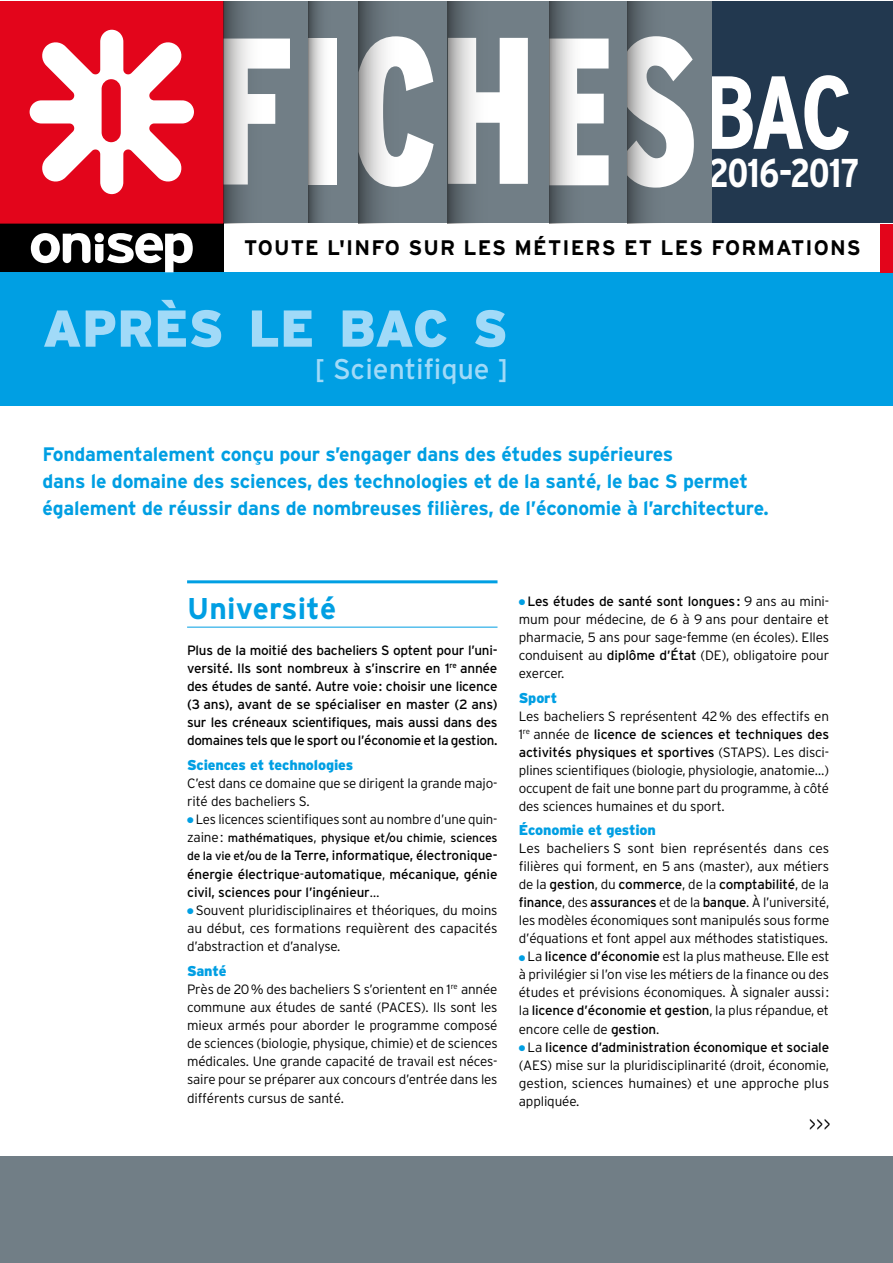
<style>
.page{position:relative;width:893px;height:1263px;background:#fff}
.page>*{position:absolute;margin:0;border:0;box-sizing:border-box;transform-origin:0 0}
.t1{font:700 condensed 103.5px "Interstate";color:#fff}
.t2{font:900 51.75px "Interstate";color:#a1daf8}
.t3{font:700 condensed 40.2px "Interstate";letter-spacing:-.025em;color:#fff}
.t4{font:700 30px "Interstate";letter-spacing:.01em;color:#009fe3}
.t5{font:28.5px "Interstate";color:#a1daf8}
.t6{font:700 21px "Interstate";letter-spacing:.055em;color:#000}
.t7{font:700 19.5px/27px "Interstate";letter-spacing:-.01em;color:#009fe3}
.t8{font:300 19.5px "Interstate";color:#000}
.t9{font:900 14.25px "Interstate";letter-spacing:-.01em;color:#009fe3}
.t10{font:300 13.5px/18px "Interstate";letter-spacing:-.01em;color:#000;text-align:justify}
.t11{font:13.5px/18.1px "Interstate";letter-spacing:-.02em;color:#000;text-align:justify}
.t12{font:12px "Interstate";letter-spacing:-.01em;color:#000}
.s1{color:#009fe3}
.s2{font-weight:300;font-size:13.5px}
.s3{font-size:12px}
.s4{font-weight:300}
.s5{font-weight:400}
</style>
<div class="page">
<div style="left:0;top:2px;width:892px;height:404px;background:#009fe3"></div>
<div style="left:712px;top:1px;width:180px;height:223px;background:#22384f"></div>
<svg style="left:308px;top:1px;width:50px;height:223px;background:#9ba3a7"></svg>
<div style="left:224px;top:224px;width:668px;height:48px;background:#fff"></div>
<div style="left:880px;top:224px;width:12px;height:48px;background:#e3051b"></div>
<div style="left:0;top:1157px;width:892px;height:106px;background:#717e86"></div>
<div style="left:0;top:224px;width:224px;height:48px;background:#000"></div>
<div style="left:0;top:1px;width:224px;height:223px;background:#e3051b"></div>
<svg style="left:30px;top:30px;width:164px;height:164px;background:#f07f8b"></svg>
<svg style="left:31px;top:233px;width:162px;height:39px"></svg>
<svg style="left:448px;top:1px;width:88px;height:223px;background:#a4abaf"></svg>
<svg style="left:549px;top:1px;width:78px;height:223px;background:#9ca3a8"></svg>
<svg style="left:224px;top:1px;width:84px;height:223px;background:#8f979d"></svg>
<svg style="left:358px;top:1px;width:90px;height:223px;background:#939ba0"></svg>
<svg style="left:627px;top:1px;width:85px;height:223px;background:#98a0a5"></svg>
<hr style="left:187px;top:580px;width:310px;height:3px;background:#009fe3">
<hr style="left:187px;top:627px;width:310px;height:1px;background:#009fe3">
<h1 class="t1" style="left:703px;top:49px;width:150px">BAC</h1>
<h3 class="t3" style="left:709px;top:148px;width:152px">2016-2017</h3>
<h3 class="t6" style="left:244px;top:235px;width:618px">TOUTE L'INFO SUR LES MÉTIERS ET LES FORMATIONS</h3>
<h2 class="t2" style="left:43px;top:297px;width:467px">APRÈS LE BAC S</h2>
<h3 class="t5" style="left:315px;top:352px;width:195px">[ Scientifique ]</h3>
<h3 class="t7" style="left:43px;top:440px;width:728px">Fondamentalement conçu pour s’engager dans des études supérieures<br>dans le domaine des sciences, des technologies et de la santé, le bac S permet également de réussir dans de nombreuses filières, de l’économie à l’architecture.</h3>
<h3 class="t4" style="left:187px;top:590px;width:151px">Université</h3>
<p class="t11" style="left:187px;top:640px;width:312px">Plus de la moitié des bacheliers S optent pour l’uni&shy;versité. Ils sont nombreux à s’inscrire en 1<sup>re</sup> année des études de santé. Autre voie: choisir une licence (3 ans), avant de se spécialiser en master (2 ans) sur les créneaux scientifiques, mais aussi dans des domaines tels que le sport ou l’économie et la gestion.</p>
<p class="t9" style="left:187px;top:756px;width:168px">Sciences et technologies</p>
<p class="t10" style="left:187px;top:774px;width:312px">C’est dans ce domaine que se dirigent la grande majo&shy;rité des bacheliers S.</p>
<p class="t10" style="left:187px;top:810px;width:312px"><span class="s1">●</span> Les licences scientifiques sont au nombre d’une quin-</p>
<p class="t12" style="left:187px;top:831px;width:312px"><span class="s2">zaine:</span> mathématiques<span class="s2">,</span> physique et/ou chimie<span class="s2">,</span> sciences</p>
<p class="t11" style="left:187px;top:846px;width:312px"><span class="s3">de la vie et/ou de</span> la Terre, informatique, électronique&shy;énergie électrique<span class="s4">-</span>automatique<span class="s4">,</span> mécanique, génie civil, sciences pour l’ingénieur<span class="s4">…</span></p>
<p class="t10" style="left:187px;top:901px;width:312px"><span class="s1">●</span> Souvent pluridisciplinaires et théoriques, du moins au début, ces formations requièrent des capacités d’abstraction et d’analyse.</p>
<p class="t9" style="left:187px;top:962px;width:41px">Santé</p>
<p class="t10" style="left:187px;top:980px;width:312px">Près de 20% des bacheliers S s’orientent en 1<sup>re</sup> année commune aux études de santé (PACES). Ils sont les mieux armés pour aborder le programme composé de sciences (biologie, physique, chimie) et de sciences médicales. Une grande capacité de travail est néces&shy;saire pour se préparer aux concours d’entrée dans les différents cursus de santé.</p>
<p class="t10" style="left:519px;top:592px;width:312px"><span class="s1">●</span> <span class="s5">Les études de santé sont longues:</span> 9 ans au mini&shy;mum pour médecine, de 6 à 9 ans pour dentaire et pharmacie, 5 ans pour sage-femme (en écoles). Elles conduisent au <span class="s5">diplôme d’État</span> (DE), obligatoire pour exercer.</p>
<p class="t9" style="left:519px;top:689px;width:40px">Sport</p>
<p class="t10" style="left:519px;top:707px;width:312px">Les bacheliers S représentent 42% des effectifs en 1<sup>re</sup> année de <span class="s5">licence de sciences et techniques des activités physiques et sportives</span> (STAPS). Les disci&shy;plines scientifiques (biologie, physiologie, anatomie…) occupent de fait une bonne part du programme, à côté des sciences humaines et du sport.</p>
<p class="t9" style="left:519px;top:821px;width:139px">Économie et gestion</p>
<p class="t10" style="left:519px;top:839px;width:312px">Les bacheliers S sont bien représentés dans ces filières qui forment, en 5 ans (master), aux métiers de la <span class="s5">gestion</span>, du <span class="s5">commerce</span>, de la <span class="s5">comptabilité</span>, de la <span class="s5">finance</span>, des <span class="s5">assurances</span> et de la <span class="s5">banque</span>. À l’université, les modèles économiques sont manipulés sous forme d’équations et font appel aux méthodes statistiques.</p>
<p class="t10" style="left:519px;top:947px;width:312px"><span class="s1">●</span> La <span class="s5">licence d’économie</span> est la plus matheuse. Elle est à privilégier si l’on vise les métiers de la finance ou des études et prévisions économiques. À signaler aussi: la <span class="s5">licence d’économie et gestion</span>, la plus répandue, et encore celle de <span class="s5">gestion</span>.</p>
<p class="t10" style="left:519px;top:1038px;width:312px"><span class="s1">●</span> La <span class="s5">licence d’administration économique et sociale </span>(AES) mise sur la pluridisciplinarité (droit, économie, gestion, sciences humaines) et une approche plus appliquée.</p>
<h3 class="t8" style="left:809px;top:1112px;width:23px">&gt;&gt;&gt;</h3>
</div>
